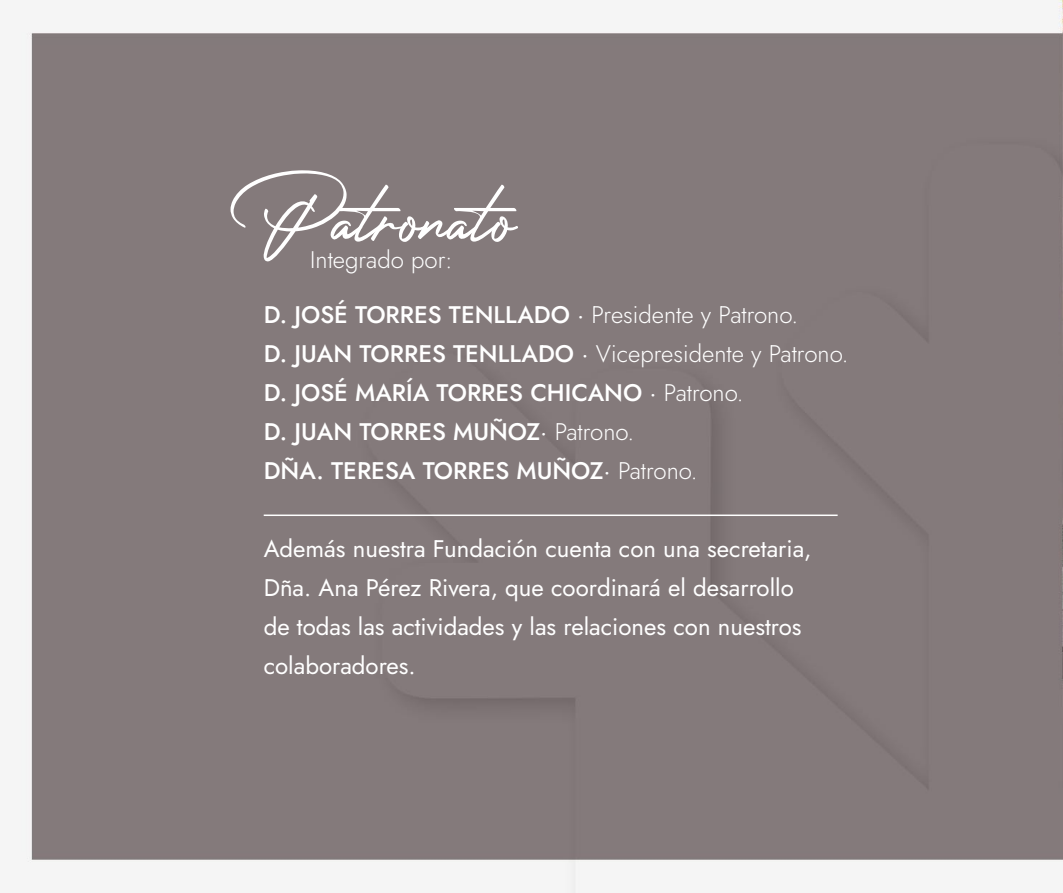
<style>
.page{position:relative;width:1063px;height:893px;background:#fff}
.page>*{position:absolute;margin:0;border:0;box-sizing:border-box;transform-origin:0 0}
.t1{font:92.7px "Photograph Signature";color:#fff}
.t2{font:500 24px/39px "Jost";color:#fff}
.t3{font:24px/39px "Jost";color:#fff}
.t4{font:300 24px "Jost";color:#fff}
.s1{font-weight:400}
.s2{font-weight:300}
</style>
<div class="page">
<img style="left:21px;top:0;width:1042px;height:893px">
<hr style="left:264px;top:514px;width:574px;height:2px;background:#fff">
<h1 class="t1" style="left:264px;top:135px;width:254px">Patronato</h1>
<p class="t4" style="left:310px;top:243px;width:144px">Integrado por:</p>
<p class="t2" style="left:264px;top:296px;width:586px">D. JOSÉ TORRES TENLLADO <span class="s1">·</span> <span class="s2">Presidente y Patrono.<br></span>D. JUAN TORRES TENLLADO <span class="s1">·</span> <span class="s2">Vicepresidente y Patrono.<br></span>D. JOSÉ MARÍA TORRES CHICANO <span class="s1">·</span> <span class="s2">Patrono.<br></span>D. JUAN TORRES MUÑOZ<span class="s1">·</span> <span class="s2">Patrono.<br></span>DÑA. TERESA TORRES MUÑOZ<span class="s1">·</span> <span class="s2">Patrono.</span></p>
<p class="t3" style="left:264px;top:530px;width:549px">Además nuestra Fundación cuenta con una secretaria, Dña. Ana Pérez Rivera, que coordinará el desarrollo de todas las actividades y las relaciones con nuestros colaboradores.</p>
</div>
